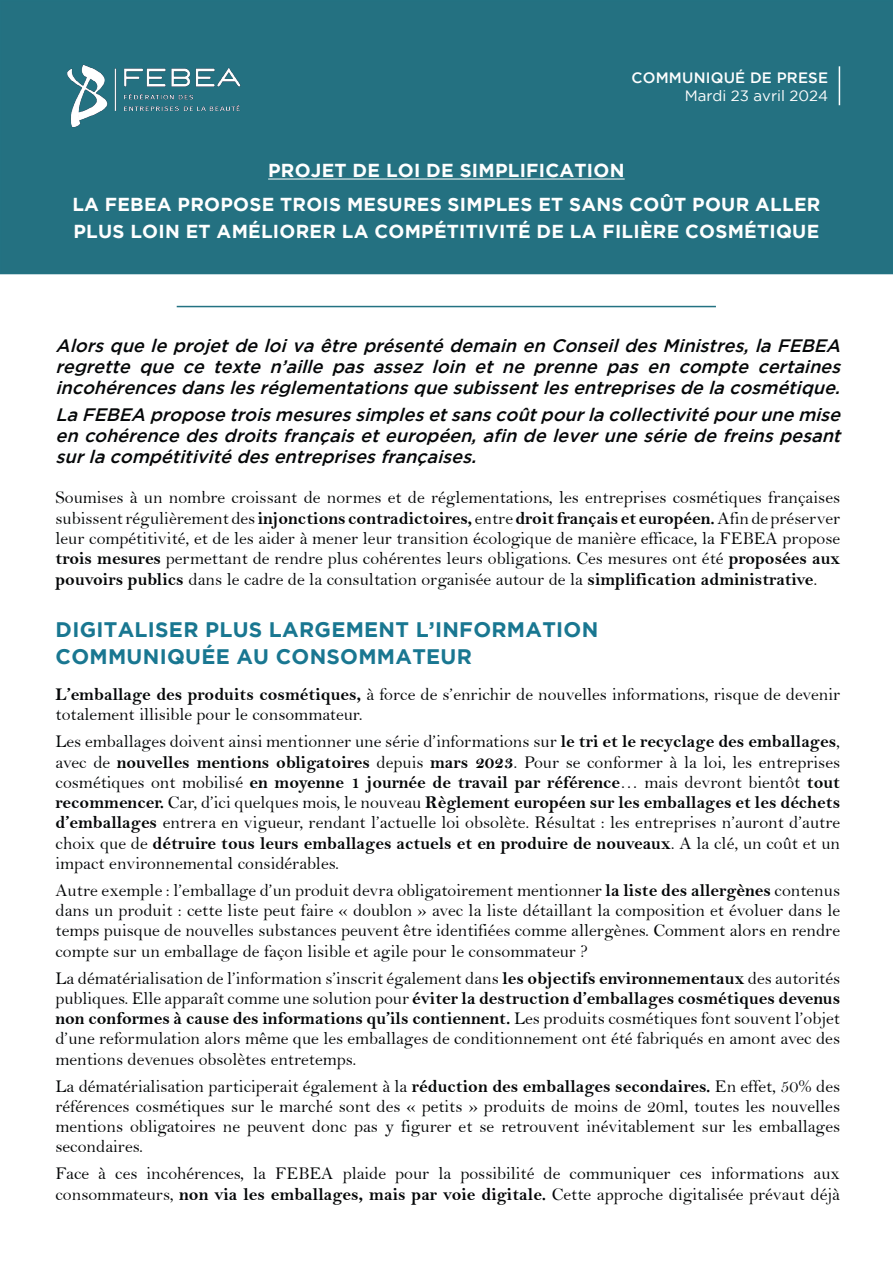
<style>
.page{position:relative;width:893px;height:1263px;background:#fff}
.page>*{position:absolute;margin:0;border:0;box-sizing:border-box;transform-origin:0 0}
.t1{font:700 21px/27px "Gotham";letter-spacing:.015em;color:#197791}
.t2{font:700 18.75px/34.5px "Gotham";letter-spacing:.015em;color:#fff;text-align:center}
.t3{font:18px/20.2px "Bell";color:#050708}
.t4{font:18px/20.2px "Bell MT Bold";color:#050708}
.t5{font:italic 500 18px/21px "Gotham";color:#050708;text-align:justify}
.t6{font:500 15px "Gotham";letter-spacing:.015em;color:#fefefe}
.t7{font:15px "Gotham";color:#fefefe}
.s1{font-family:"Bell"}
.s2{font-family:"Bell MT Bold"}
</style>
<div class="page">
<div style="left:1px;top:1px;width:891px;height:273px;background:#247181"></div>
<div style="left:0;top:0;width:893px;height:274px;border:2px solid #237282"></div>
<img style="left:67px;top:64px;width:174px;height:64px">
<hr style="left:268px;top:179px;width:357px;height:1px;background:#fff">
<hr style="left:839px;top:66px;width:1px;height:39px;background:#fff">
<hr style="left:177px;top:306px;width:539px;height:1px;background:#237282">
<p class="t6" style="left:631px;top:69px;width:198px">COMMUNIQUÉ DE PRESE</p>
<p class="t7" style="left:685px;top:87px;width:145px">Mardi 23 avril 2024</p>
<p class="t2" style="left:72px;top:152px;width:749px">PROJET DE LOI DE SIMPLIFICATION<br>LA FEBEA PROPOSE TROIS MESURES SIMPLES ET SANS COÛT POUR ALLER</p>
<p class="t2" style="left:73px;top:214px;width:747px">PLUS LOIN ET AMÉLIORER LA COMPÉTITIVITÉ DE LA FILIÈRE COSMÉTIQUE</p>
<p class="t5" style="left:56px;top:335px;width:791px">Alors que le projet de loi va être présenté demain en Conseil des Ministres, la FEBEA regrette que ce texte n’aille pas assez loin et ne prenne pas en compte certaines incohérencesdanslesréglementationsque subissentlesentreprisesde la cosmétique.</p>
<p class="t5" style="left:56px;top:404px;width:791px">La FEBEA propose troismesuressimplesetsanscoûtpourla collectivité pourune mise en cohérence des droits français et européen, afin de lever une série de freins pesant surla compétitivité desentreprisesfrançaises.</p>
<p class="t3" style="left:56px;top:487px;width:786px">Soumises à un nombre croissant de normes et de réglementations, les entreprises cosmétiques françaises</p>
<p class="t4" style="left:56px;top:508px;width:786px"><span class="s1">subissent régulièrement des</span> injonctions contradictoires, <span class="s1">entre</span> droit français et européen. <span class="s1">Afin de préserver</span></p>
<p class="t3" style="left:56px;top:528px;width:786px;text-align:justify">leur compétitivité, et de les aider à mener leur transition écologique de manière efficace, la FEBEA propose <span class="s2">trois mesures</span> permettant de rendre plus cohérentes leurs obligations. Ces mesures ont été <span class="s2">proposées aux pouvoirs publics</span> dans le cadre de la consultation organisée autour de la <span class="s2">simplification administrative</span>.</p>
<p class="t1" style="left:56px;top:615px;width:544px">DIGITALISER PLUS LARGEMENT L’INFORMATION<br>COMMUNIQUÉE AU CONSOMMATEUR</p>
<p class="t3" style="left:56px;top:684px;width:786px"><span class="s2">L’emballage des produits cosmétiques,</span> à force de s’enrichir de nouvelles informations, risque de devenir totalement illisible pour le consommateur.</p>
<p class="t3" style="left:56px;top:731px;width:786px">Les emballages doivent ainsi mentionner une série d’informations sur <span class="s2">le tri et le recyclage des emballages</span>, avec de <span class="s2">nouvelles mentions obligatoires</span> depuis <span class="s2">mars 2023</span>. Pour se conformer à la loi, les entreprises</p>
<p class="t4" style="left:56px;top:772px;width:786px"><span class="s1">cosmétiques ont mobilisé</span> en moyenne 1 journée de travail par référence<span class="s1">… mais devront bientôt</span> tout recommencer. <span class="s1">Car, d’ici quelques mois, le nouveau</span> Règlement européen sur les emballages et les déchets</p>
<p class="t3" style="left:56px;top:812px;width:786px"><span class="s2">d’emballages</span> entrera en vigueur, rendant l’actuelle loi obsolète. Résultat : les entreprises n’auront d’autre</p>
<p class="t4" style="left:56px;top:832px;width:786px"><span class="s1">choix que de</span> détruire tous leurs emballages actuels et en produire de nouveaux<span class="s1">. A la clé, un coût et un</span></p>
<p class="t3" style="left:56px;top:849px;width:786px;line-height:27px">impact environnemental considérables.<br>Autre exemple : l’emballage d’un produit devra obligatoirement mentionner <span class="s2">la liste des allergènes</span> contenus</p>
<p class="t3" style="left:55px;top:900px;width:786px;text-align:justify">dans un produit : cette liste peut faire « doublon » avec la liste détaillant la composition et évoluer dans le temps puisque de nouvelles substances peuvent être identifiées comme allergènes. Comment alors en rendre compte sur un emballage de façon lisible et agile pour le consommateur ?</p>
<p class="t3" style="left:55px;top:967px;width:786px">La dématérialisation de l’information s’inscrit également dans <span class="s2">les objectifs environnementaux</span> des autorités</p>
<p class="t4" style="left:55px;top:988px;width:786px"><span class="s1">publiques. Elle apparaît comme une solution pour</span> éviter la destruction d’emballages cosmétiques devenus non conformes à cause des informations qu’ils contiennent. <span class="s1">Les produits cosmétiques font souvent l’objet</span></p>
<p class="t3" style="left:55px;top:1028px;width:786px">d’une reformulation alors même que les emballages de conditionnement ont été fabriqués en amont avec des mentions devenues obsolètes entretemps.</p>
<p class="t3" style="left:55px;top:1075px;width:786px;text-align:justify">La dématérialisation participerait également à la <span class="s2">réduction des emballages secondaires.</span> En effet, 50% des références cosmétiques sur le marché sont des « petits » produits de moins de 20ml, toutes les nouvelles mentions obligatoires ne peuvent donc pas y figurer et se retrouvent inévitablement sur les emballages secondaires.</p>
<p class="t3" style="left:55px;top:1163px;width:786px">Face à ces incohérences, la FEBEA plaide pour la possibilité de communiquer ces informations aux consommateurs, <span class="s2">non via les emballages, mais par voie digitale.</span> Cette approche digitalisée prévaut déjà</p>
</div>
